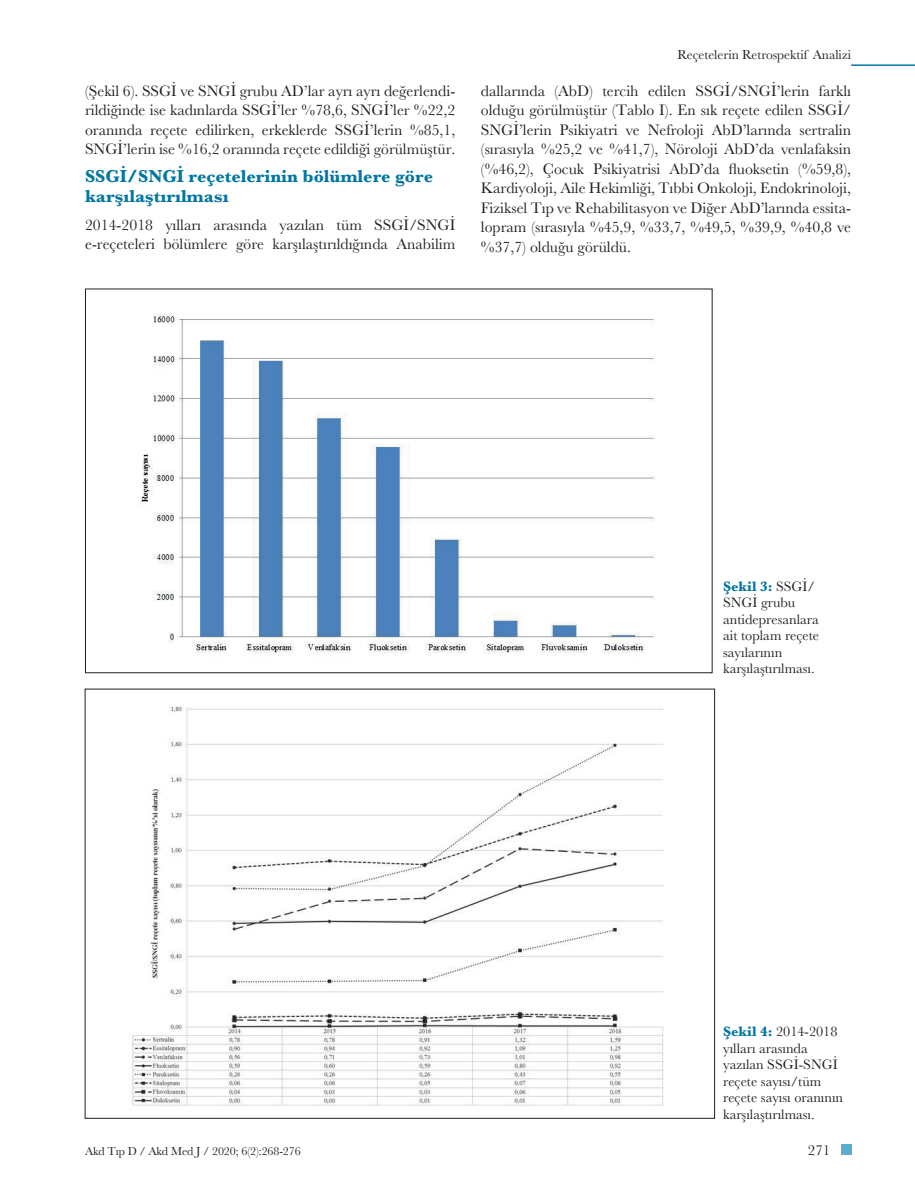
<style>
.page{position:relative;width:915px;height:1191px;background:#fff}
.page>*{position:absolute;margin:0;border:0;box-sizing:border-box;transform-origin:0 0}
.t1{font:700 18px/19.5px "Baskerville";color:#0076a3}
.t2{font:15.75px/19.5px "Baskerville";color:#231f20;text-align:justify}
.t3{font:15px "Baskerville";color:#231f20}
.t4{font:14.25px/16.5px "Baskerville";color:#231f20}
.t5{font:13.5px "Baskerville";color:#231f20}
.t6{font:12px "Baskerville";letter-spacing:-.01em;color:#231f20}
.s1{font-weight:700;color:#0076a3}
</style>
<div class="page">
<div style="left:840px;top:1144px;width:10px;height:10px;background:#5aadcd"></div>
<hr style="left:850px;top:64px;width:64px;height:2px;background:#0076a3">
<img style="left:140px;top:313px;width:515px;height:341px">
<img style="left:132px;top:706px;width:532px;height:400px">
<p class="t2" style="left:85px;top:81px;width:371px">(Şekil 6). SSGİ ve SNGİ grubu AD’lar ayrı ayrı değerlendi&shy;rildiğinde ise kadınlarda SSGİ’ler %78,6, SNGİ’ler %22,2 oranında reçete edilirken, erkeklerde SSGİ’lerin %85,1, SNGİ’lerin ise %16,2 oranında reçete edildiği görülmüştür.</p>
<p class="t1" style="left:85px;top:167px;width:349px">SSGİ/SNGİ reçetelerinin bölümlere göre karşılaştırılması</p>
<p class="t2" style="left:85px;top:215px;width:371px">2014-2018 yılları arasında yazılan tüm SSGİ/SNGİ e-reçeteleri bölümlere göre karşılaştırıldığında Anabilim</p>
<p class="t5" style="left:677px;top:46px;width:175px">Reçetelerin Retrospektif Analizi</p>
<p class="t2" style="left:480px;top:81px;width:371px">dallarında (AbD) tercih edilen SSGİ/SNGİ’lerin farklı olduğu görülmüştür (Tablo I). En sık reçete edilen SSGİ/ SNGİ’lerin Psikiyatri ve Nefroloji AbD’larında sertralin (sırasıyla %25,2 ve %41,7), Nöroloji AbD’da venlafaksin (%46,2), Çocuk Psikiyatrisi AbD’da fluoksetin (%59,8), Kardiyoloji, Aile Hekimliği, Tıbbi Onkoloji, Endokrinoloji, Fiziksel Tıp ve Rehabilitasyon ve Diğer AbD’larında essita&shy;lopram (sırasıyla %45,9, %33,7, %49,5, %39,9, %40,8 ve %37,7) olduğu görüldü.</p>
<p class="t4" style="left:723px;top:578px;width:97px"><span class="s1">Şekil 3:</span> SSGİ/<br>SNGİ grubu antidepresanlara ait toplam reçete sayılarının karşılaştırılması.</p>
<p class="t6" style="left:85px;top:1143px;width:217px">Akd Tıp D / Akd Med J / 2020; 6(2):268-276</p>
<p class="t4" style="left:723px;top:1023px;width:121px"><span class="s1">Şekil 4:</span> 2014-2018 yılları arasında yazılan SSGİ-SNGİ reçete sayısı/tüm reçete sayısı oranının karşılaştırılması.</p>
<p class="t3" style="left:807px;top:1140px;width:24px">271</p>
</div>
